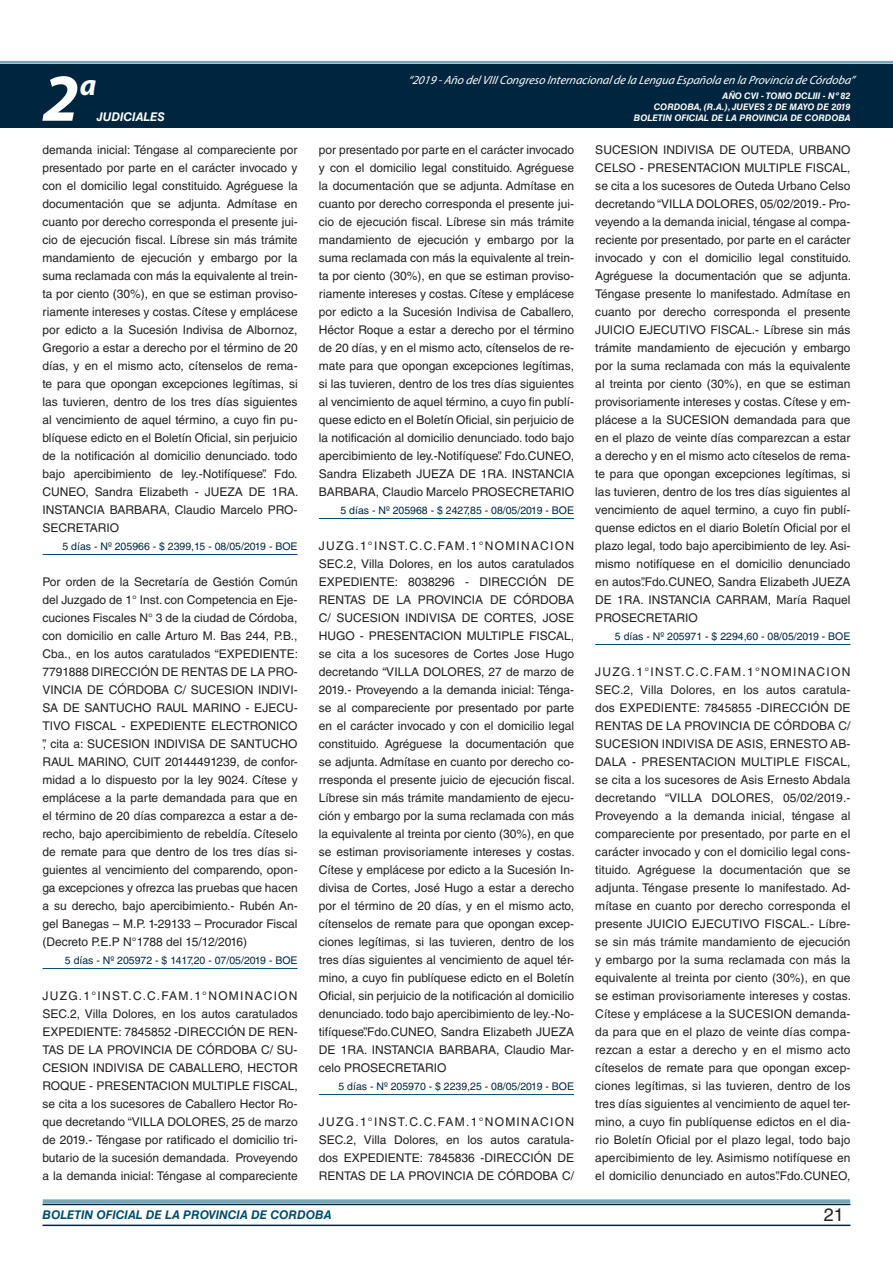
<style>
.page{position:relative;width:893px;height:1263px;background:#fff}
.page>*{position:absolute;margin:0;border:0;box-sizing:border-box;transform-origin:0 0}
.t1{font:italic 700 67.5px "Myriad Pro";color:#fff}
.t2{font:italic 700 30px "Myriad Pro";color:#fff}
.t3{font:18px "Helvetica LT Std";color:#231f20}
.t4{font:12px/18px "Helvetica LT Std";color:#231f20;text-align:justify}
.t5{font:italic 12px "Myriad Pro";color:#fff}
.t6{font:italic 700 12px "Helvetica LT Std";color:#004b6c}
.t7{font:italic 700 12px "Helvetica LT Std";color:#fff}
.t8{font:10.5px "Helvetica LT Std";color:#00263f}
.t9{font:italic 700 9px/10.8px "Helvetica LT Std";color:#fff;text-align:right}
</style>
<div class="page">
<div style="left:0;top:61px;width:893px;height:6px;background:#fff;opacity:.75"></div>
<div style="left:0;top:64px;width:893px;height:64px;background:#00263f"></div>
<hr style="left:43px;top:1224px;width:807px;height:2px;background:#00263f">
<div style="left:42px;top:1198px;width:809px;height:8px;background:#fff;opacity:.75"></div>
<hr style="left:43px;top:554px;width:255px;height:1px;background:#004b6c">
<hr style="left:43px;top:968px;width:255px;height:1px;background:#004b6c">
<hr style="left:319px;top:518px;width:255px;height:1px;background:#004b6c">
<hr style="left:319px;top:1094px;width:255px;height:1px;background:#004b6c">
<hr style="left:595px;top:644px;width:255px;height:1px;background:#004b6c">
<h2 class="t2" style="left:80px;top:66px;width:18px">a</h2>
<p class="t5" style="left:408px;top:72px;width:448px">“2019 -Año delVIIICongreso Internacionalde la Lengua Esp añola en la Provincia de Córdoba”</p>
<h1 class="t1" style="left:43px;top:54px;width:38px">2</h1>
<p class="t9" style="left:654px;top:91px;width:198px">AÑO CVI - TOMO DCLIII - Nº 82<br>CORDOBA, (R.A.), JUEVES 2 DE MAYO DE 2019</p>
<p class="t7" style="left:97px;top:110px;width:70px">JUDICIALES</p>
<p class="t9" style="left:634px;top:112px;width:218px">BOLETIN OFICIAL DE LA PROVINCIA DE CORDOBA</p>
<p class="t4" style="left:43px;top:141px;width:257px">demanda inicial: Téngase al compareciente por presentado por parte en el carácter invocado y con el domicilio legal constituido. Agréguese la documentación que se adjunta. Admítase en cuanto por derecho corresponda el presente jui&shy;cio de ejecución fiscal. Líbrese sin más trámite mandamiento de ejecución y embargo por la suma reclamada con más la equivalente al trein&shy;ta por ciento (30%), en que se estiman proviso&shy;riamente intereses y costas. Cítese y emplácese por edicto a la Sucesión Indivisa de Albornoz, Gregorio a estar a derecho por el término de 20 días, y en el mismo acto, cítenselos de rema&shy;te para que opongan excepciones legítimas, si las tuvieren, dentro de los tres días siguientes al vencimiento de aquel término, a cuyo fin pu&shy;blíquese edicto en el Boletín Oficial, sin perjuicio de la notificación al domicilio denunciado. todo bajo apercibimiento de ley.-Notifíquese”. Fdo.<br>CUNEO, Sandra Elizabeth - JUEZA DE 1RA.<br>INSTANCIA BARBARA, Claudio Marcelo PRO-SECRETARIO</p>
<p class="t8" style="left:63px;top:540px;width:237px">5 días - Nº 205966 - $ 2399,15 - 08/05/2019 - BOE</p>
<p class="t4" style="left:43px;top:573px;width:257px">Por orden de la Secretaría de Gestión Común del Juzgado de 1° Inst. con Competencia en Eje&shy;cuciones Fiscales N° 3 de la ciudad de Córdoba, con domicilio en calle Arturo M. Bas 244, P.B., Cba., en los autos caratulados “EXPEDIENTE:<br>7791888 DIRECCIÓN DE RENTAS DE LA PRO-VINCIA DE CÓRDOBA C/ SUCESION INDIVI-SA DE SANTUCHO RAUL MARINO - EJECU-TIVO FISCAL - EXPEDIENTE ELECTRONICO ”, cita a: SUCESION INDIVISA DE SANTUCHO RAUL MARINO, CUIT 20144491239, de confor&shy;midad a lo dispuesto por la ley 9024. Cítese y emplácese a la parte demandada para que en el término de 20 días comparezca a estar a de&shy;recho, bajo apercibimiento de rebeldía. Cíteselo de remate para que dentro de los tres días si&shy;guientes al vencimiento del comparendo, opon&shy;ga excepciones y ofrezca las pruebas que hacen a su derecho, bajo apercibimiento.- Rubén An&shy;gel Banegas – M.P. 1-29133 – Procurador Fiscal (Decreto P.E.P N°1788 del 15/12/2016)</p>
<p class="t8" style="left:65px;top:954px;width:234px">5 días - Nº 205972 - $ 1417,20 - 07/05/2019 - BOE</p>
<p class="t4" style="left:43px;top:987px;width:257px">JUZG.1°INST.C.C.FAM.1°NOMINACION SEC.2, Villa Dolores, en los autos caratulados EXPEDIENTE: 7845852 -DIRECCIÓN DE REN-TAS DE LA PROVINCIA DE CÓRDOBA C/ SU-CESION INDIVISA DE CABALLERO, HECTOR ROQUE - PRESENTACION MULTIPLE FISCAL, se cita a los sucesores de Caballero Hector Ro&shy;que decretando “VILLA DOLORES, 25 de marzo de 2019.- Téngase por ratificado el domicilio tri&shy;butario de la sucesión demandada. Proveyendo a la demanda inicial: Téngase al compareciente</p>
<p class="t4" style="left:319px;top:141px;width:257px">por presentado por parte en el carácter invocado y con el domicilio legal constituido. Agréguese la documentación que se adjunta. Admítase en cuanto por derecho corresponda el presente jui&shy;cio de ejecución fiscal. Líbrese sin más trámite mandamiento de ejecución y embargo por la suma reclamada con más la equivalente al trein&shy;ta por ciento (30%), en que se estiman proviso&shy;riamente intereses y costas. Cítese y emplácese por edicto a la Sucesión Indivisa de Caballero, Héctor Roque a estar a derecho por el término de 20 días, y en el mismo acto, cítenselos de re&shy;mate para que opongan excepciones legítimas, si las tuvieren, dentro de los tres días siguientes al vencimiento de aquel término, a cuyo fin publí&shy;quese edicto en el Boletín Oficial, sin perjuicio de la notificación al domicilio denunciado. todo bajo apercibimiento de ley.-Notifíquese”. Fdo.CUNEO, Sandra Elizabeth JUEZA DE 1RA. INSTANCIA BARBARA, Claudio Marcelo PROSECRETARIO</p>
<p class="t8" style="left:340px;top:504px;width:235px">5 días - Nº 205968 - $ 2427,85 - 08/05/2019 - BOE</p>
<p class="t4" style="left:319px;top:537px;width:257px">JUZG.1°INST.C.C.FAM.1°NOMINACION SEC.2, Villa Dolores, en los autos caratulados EXPEDIENTE: 8038296 - DIRECCIÓN DE RENTAS DE LA PROVINCIA DE CÓRDOBA C/ SUCESION INDIVISA DE CORTES, JOSE HUGO - PRESENTACION MULTIPLE FISCAL, se cita a los sucesores de Cortes Jose Hugo decretando “VILLA DOLORES, 27 de marzo de 2019.- Proveyendo a la demanda inicial: Ténga&shy;se al compareciente por presentado por parte en el carácter invocado y con el domicilio legal constituido. Agréguese la documentación que se adjunta. Admítase en cuanto por derecho co&shy;rresponda el presente juicio de ejecución fiscal.<br>Líbrese sin más trámite mandamiento de ejecu&shy;ción y embargo por la suma reclamada con más la equivalente al treinta por ciento (30%), en que se estiman provisoriamente intereses y costas.<br>Cítese y emplácese por edicto a la Sucesión In&shy;divisa de Cortes, José Hugo a estar a derecho por el término de 20 días, y en el mismo acto, cítenselos de remate para que opongan excep&shy;ciones legítimas, si las tuvieren, dentro de los tres días siguientes al vencimiento de aquel tér&shy;mino, a cuyo fin publíquese edicto en el Boletín Oficial, sin perjuicio de la notificación al domicilio denunciado. todo bajo apercibimiento de ley.-No&shy;tifíquese”.Fdo.CUNEO, Sandra Elizabeth JUEZA DE 1RA. INSTANCIA BARBARA, Claudio Mar&shy;celo PROSECRETARIO</p>
<p class="t8" style="left:339px;top:1080px;width:237px">5 días - Nº 205970 - $ 2239,25 - 08/05/2019 - BOE</p>
<p class="t4" style="left:319px;top:1113px;width:257px">JUZG.1°INST.C.C.FAM.1°NOMINACION SEC.2, Villa Dolores, en los autos caratula&shy;dos EXPEDIENTE: 7845836 -DIRECCIÓN DE RENTAS DE LA PROVINCIA DE CÓRDOBA C/</p>
<p class="t4" style="left:595px;top:141px;width:257px">SUCESION INDIVISA DE OUTEDA, URBANO CELSO - PRESENTACION MULTIPLE FISCAL, se cita a los sucesores de Outeda Urbano Celso decretando “VILLA DOLORES, 05/02/2019.- Pro&shy;veyendo a la demanda inicial, téngase al compa&shy;reciente por presentado, por parte en el carácter invocado y con el domicilio legal constituido.<br>Agréguese la documentación que se adjunta.<br>Téngase presente lo manifestado. Admítase en cuanto por derecho corresponda el presente JUICIO EJECUTIVO FISCAL.- Líbrese sin más trámite mandamiento de ejecución y embargo por la suma reclamada con más la equivalente al treinta por ciento (30%), en que se estiman provisoriamente intereses y costas. Cítese y em&shy;plácese a la SUCESION demandada para que en el plazo de veinte días comparezcan a estar a derecho y en el mismo acto cíteselos de rema&shy;te para que opongan excepciones legítimas, si las tuvieren, dentro de los tres días siguientes al vencimiento de aquel termino, a cuyo fin publí&shy;quense edictos en el diario Boletín Oficial por el plazo legal, todo bajo apercibimiento de ley. Asi&shy;mismo notifíquese en el domicilio denunciado en autos”.Fdo.CUNEO, Sandra Elizabeth JUEZA DE 1RA. INSTANCIA CARRAM, María Raquel PROSECRETARIO</p>
<p class="t8" style="left:615px;top:630px;width:237px">5 días - Nº 205971 - $ 2294,60 - 08/05/2019 - BOE</p>
<p class="t4" style="left:595px;top:663px;width:257px">JUZG.1°INST.C.C.FAM.1°NOMINACION SEC.2, Villa Dolores, en los autos caratula&shy;dos EXPEDIENTE: 7845855 -DIRECCIÓN DE RENTAS DE LA PROVINCIA DE CÓRDOBA C/ SUCESION INDIVISA DE ASIS, ERNESTO AB-DALA - PRESENTACION MULTIPLE FISCAL, se cita a los sucesores de Asis Ernesto Abdala decretando “VILLA DOLORES, 05/02/2019.- Proveyendo a la demanda inicial, téngase al compareciente por presentado, por parte en el carácter invocado y con el domicilio legal cons&shy;tituido. Agréguese la documentación que se adjunta. Téngase presente lo manifestado. Ad&shy;mítase en cuanto por derecho corresponda el presente JUICIO EJECUTIVO FISCAL.- Líbre&shy;se sin más trámite mandamiento de ejecución y embargo por la suma reclamada con más la equivalente al treinta por ciento (30%), en que se estiman provisoriamente intereses y costas.<br>Cítese y emplácese a la SUCESION demanda&shy;da para que en el plazo de veinte días compa&shy;rezcan a estar a derecho y en el mismo acto cíteselos de remate para que opongan excep&shy;ciones legítimas, si las tuvieren, dentro de los tres días siguientes al vencimiento de aquel ter&shy;mino, a cuyo fin publíquense edictos en el dia&shy;rio Boletín Oficial por el plazo legal, todo bajo apercibimiento de ley. Asimismo notifíquese en el domicilio denunciado en autos”.Fdo.CUNEO,</p>
<p class="t6" style="left:43px;top:1208px;width:290px">BOLETIN OFICIAL DE LA PROVINCIA DE CORDOBA</p>
<h3 class="t3" style="left:824px;top:1204px;width:22px">21</h3>
</div>
